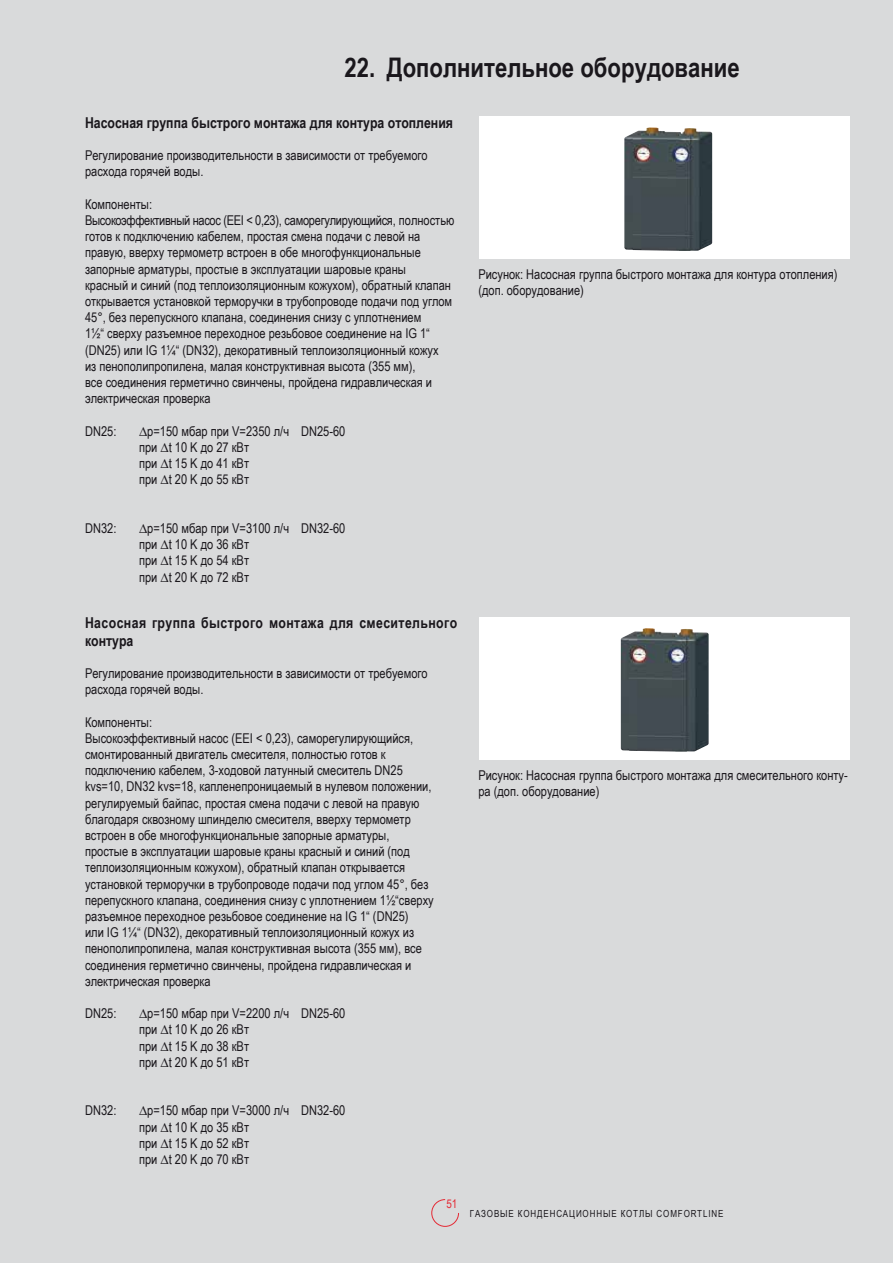
<style>
.page{position:relative;width:893px;height:1263px;background:#d9dadb}
.page>*{position:absolute;margin:0;border:0;box-sizing:border-box;transform-origin:0 0}
.t1{font:700 27px "Arial Narrow";color:#1a171c}
.t2{font:700 15px/18px "Arial Narrow";letter-spacing:.025em;color:#1a171c}
.t3{font:700 15px "Arial Narrow";color:#1a171c}
.t4{font:13.5px/16.2px "Arial Narrow";color:#1a171c}
.t5{font:12px "Arial Narrow";color:#e42934}
.t6{font:9.75px "Arial Narrow";letter-spacing:.09em;color:#1a171c}
</style>
<div class="page">
<svg style="left:431px;top:1199px;width:28px;height:28px"></svg>
<svg style="left:479px;top:617px;width:371px;height:143px;background:#dadcdd"></svg>
<svg style="left:479px;top:116px;width:371px;height:143px;background:#dadcdd"></svg>
<img style="left:626px;top:128px;width:23px;height:8px">
<img style="left:623px;top:628px;width:22px;height:9px">
<h1 class="t1" style="left:344px;top:47px;width:397px">22. Дополнительное оборудование</h1>
<p class="t3" style="left:85px;top:111px;width:370px">Насосная группа быстрого монтажа для контура отопления</p>
<p class="t4" style="left:85px;top:147px;width:344px">Регулирование производительности в зависимости от требуемого расхода горячей воды.</p>
<p class="t4" style="left:85px;top:195px;width:371px">Компоненты:<br>Высокоэффективный насос (EEI &lt; 0,23), саморегулирующийся, полностью готов к подключению кабелем, простая смена подачи с левой на правую, вверху термометр встроен в обе многофункциональные запорные арматуры, простые в эксплуатации шаровые краны<br>красный и синий (под теплоизоляционным кожухом), обратный клапан открывается установкой терморучки в трубопроводе подачи под углом 45°, без перепускного клапана, соединения снизу с уплотнением<br>1½“ сверху разъемное переходное резьбовое соединение на IG 1“ (DN25) или IG 1¼“ (DN32), декоративный теплоизоляционный кожух<br>из пенополипропилена, малая конструктивная высота (355 мм),<br>все соединения герметично свинчены, пройдена гидравлическая и электрическая проверка</p>
<p class="t4" style="left:85px;top:422px;width:33px">DN25:</p>
<p class="t4" style="left:139px;top:422px;width:208px">∆p=150 мбар при V=2350 л/ч DN25-60 при ∆t 10 K до 27 кВт<br>при ∆t 15 K до 41 кВт<br>при ∆t 20 K до 55 кВт</p>
<p class="t4" style="left:85px;top:519px;width:33px">DN32:</p>
<p class="t4" style="left:139px;top:519px;width:208px">∆p=150 мбар при V=3100 л/ч DN32-60 при ∆t 10 K до 36 кВт<br>при ∆t 15 K до 54 кВт<br>при ∆t 20 K до 72 кВт</p>
<p class="t2" style="left:85px;top:612px;width:374px">Насосная группа быстрого монтажа для смесительного контура</p>
<p class="t4" style="left:85px;top:664px;width:344px">Регулирование производительности в зависимости от требуемого расхода горячей воды.</p>
<p class="t4" style="left:85px;top:713px;width:350px">Компоненты:<br>Высокоэффективный насос (EEI &lt; 0,23), саморегулирующийся, смонтированный двигатель смесителя, полностью готов к подключению кабелем, 3-ходовой латунный смеситель DN25 kvs=10, DN32 kvs=18, капленепроницаемый в нулевом положении, регулируемый байпас, простая смена подачи с левой на правую благодаря сквозному шпинделю смесителя, вверху термометр встроен в обе многофункциональные запорные арматуры, простые в эксплуатации шаровые краны красный и синий (под теплоизоляционным кожухом), обратный клапан открывается установкой терморучки в трубопроводе подачи под углом 45°, без перепускного клапана, соединения снизу с уплотнением 1½“сверху разъемное переходное резьбовое соединение на IG 1“ (DN25)<br>или IG 1¼“ (DN32), декоративный теплоизоляционный кожух из пенополипропилена, малая конструктивная высота (355 мм), все соединения герметично свинчены, пройдена гидравлическая и электрическая проверка</p>
<p class="t4" style="left:85px;top:1005px;width:33px">DN25:</p>
<p class="t4" style="left:139px;top:1005px;width:208px">∆p=150 мбар при V=2200 л/ч DN25-60 при ∆t 10 K до 26 кВт<br>при ∆t 15 K до 38 кВт<br>при ∆t 20 K до 51 кВт</p>
<p class="t4" style="left:85px;top:1102px;width:33px">DN32:</p>
<p class="t4" style="left:139px;top:1102px;width:208px">∆p=150 мбар при V=3000 л/ч DN32-60 при ∆t 10 K до 35 кВт<br>при ∆t 15 K до 52 кВт<br>при ∆t 20 K до 70 кВт</p>
<p class="t5" style="left:446px;top:1195px;width:12px">51</p>
<p class="t4" style="left:478px;top:265px;width:361px">Рисунок: Насосная группа быстрого монтажа для контура отопления) (доп. оборудование)</p>
<p class="t4" style="left:478px;top:766px;width:371px">Рисунок: Насосная группа быстрого монтажа для смесительного конту&shy;ра (доп. оборудование)</p>
<p class="t6" style="left:470px;top:1206px;width:255px">ГАЗОВЫЕ КОНДЕНСАЦИОННЫЕ КОТЛЫ COMFORTLINE</p>
</div>
